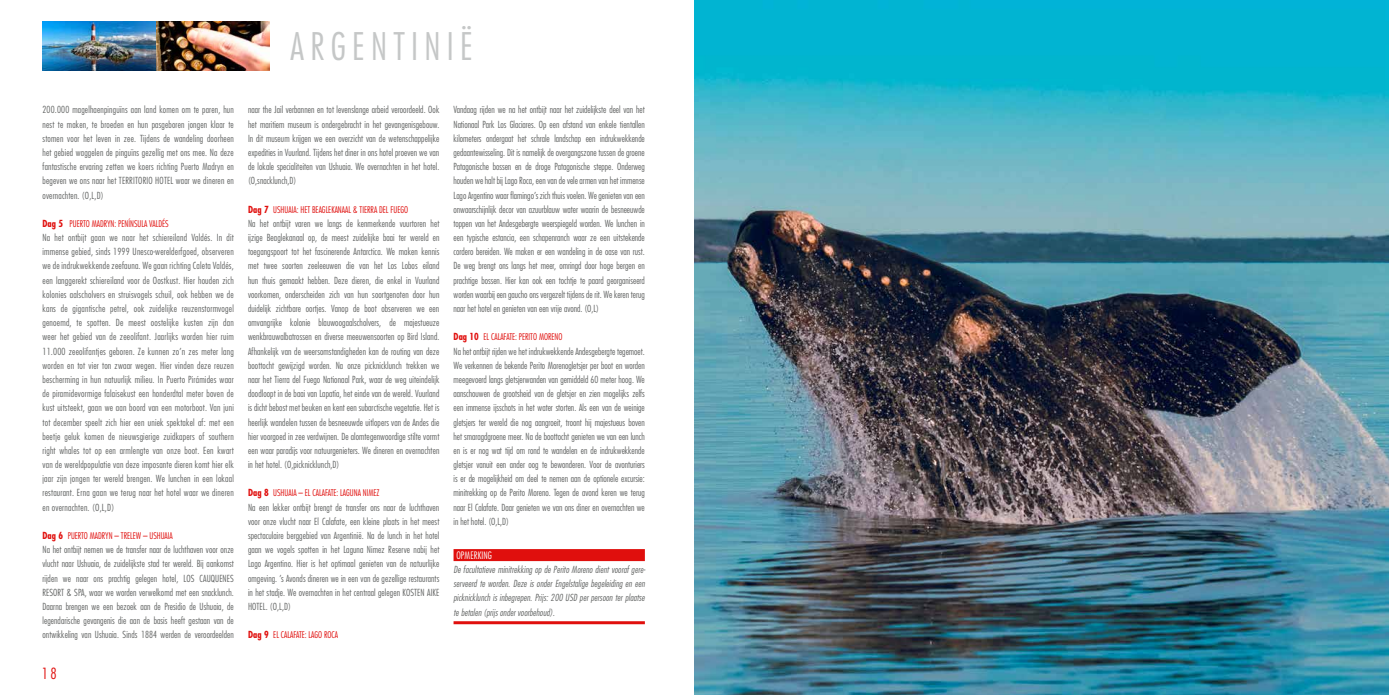
<style>
.page{position:relative;width:1389px;height:695px;background:#fff}
.page>*{position:absolute;margin:0;border:0;box-sizing:border-box;transform-origin:0 0}
.t1{font:300 condensed 37px "Futura Std";letter-spacing:.17em;color:#c5c7c7}
.t2{font:300 condensed 15px "Futura Std";color:#e00f0d}
.t3{font:300 condensed 10px "Futura Std";letter-spacing:.01em;color:#fff}
.t4{font:300 condensed 9.5px/14.2px "Futura Std";letter-spacing:.01em;color:#626463;text-align:justify}
.t5{font:italic 300 condensed 9.5px/14.2px "Futura Std";letter-spacing:.01em;color:#626463;text-align:justify}
.t6{font:300 condensed 9px "Futura Std";color:#e00f0d}
.s1{font-weight:700;font-size:9.5px}
</style>
<div class="page">
<img style="left:694px;top:0;width:695px;height:694px">
<img style="left:156px;top:21px;width:113px;height:50px">
<img style="left:43px;top:21px;width:113px;height:50px">
<div style="left:454px;top:549px;width:191px;height:12px;background:#e00f0d"></div>
<hr style="left:454px;top:621px;width:191px;height:3px;background:#e00f0d">
<h1 class="t1" style="left:291px;top:24px;width:184px">ARGENTINIË</h1>
<p class="t4" style="left:43px;top:103px;width:193px">200.000 magelhaenpinguïns aan land komen om te paren, hun nest te maken, te broeden en hun pasgeboren jongen klaar te stomen voor het leven in zee. Tijdens de wandeling doorheen het gebied waggelen de pinguïns gezellig met ons mee. Na deze fantastische ervaring zetten we koers richting Puerto Madryn en begeven we ons naar het TERRITORIO HOTEL waar we dineren en overnachten. (O,L,D)</p>
<p class="t6" style="left:43px;top:218px;width:128px"><span class="s1">Dag 5</span> PUERTO MADRYN: PENÍNSULA VALDÉS</p>
<p class="t4" style="left:43px;top:230px;width:193px">Na het ontbijt gaan we naar het schiereiland Valdés. In dit immense gebied, sinds 1999 Unesco-werelderfgoed, observeren we de indrukwekkende zeefauna. We gaan richting Caleta Valdés, een langgerekt schiereiland voor de Oostkust. Hier houden zich kolonies aalscholvers en struisvogels schuil, ook hebben we de kans de gigantische petrel, ook zuidelijke reuzenstormvogel genoemd, te spotten. De meest oostelijke kusten zijn dan weer het gebied van de zeeolifant. Jaarlijks worden hier ruim 11.000 zeeolifantjes geboren. Ze kunnen zo’n zes meter lang worden en tot vier ton zwaar wegen. Hier vinden deze reuzen bescherming in hun natuurlijk milieu. In Puerto Pirámides waar de piramidevormige falaisekust een honderdtal meter boven de kust uitsteekt, gaan we aan boord van een motorboot. Van juni tot december speelt zich hier een uniek spektakel af: met een beetje geluk komen de nieuwsgierige zuidkapers of southern right whales tot op een armlengte van onze boot. Een kwart van de wereldpopulatie van deze imposante dieren komt hier elk jaar zijn jongen ter wereld brengen. We lunchen in een lokaal restaurant. Erna gaan we terug naar het hotel waar we dineren en overnachten. (O,L,D)</p>
<p class="t6" style="left:43px;top:530px;width:132px"><span class="s1">Dag 6</span> PUERTO MADRYN – TRELEW – USHUAIA</p>
<p class="t4" style="left:43px;top:542px;width:193px">Na het ontbijt nemen we de transfer naar de luchthaven voor onze vlucht naar Ushuaia, de zuidelijkste stad ter wereld. Bij aankomst rijden we naar ons prachtig gelegen hotel, LOS CAUQUENES RESORT &amp; SPA, waar we worden verwelkomd met een snacklunch.<br>Daarna brengen we een bezoek aan de Presidio de Ushuaia, de legendarische gevangenis die aan de basis heeft gestaan van de ontwikkeling van Ushuaia. Sinds 1884 werden de veroordeelden</p>
<h2 class="t2" style="left:42px;top:664px;width:17px">18</h2>
<p class="t4" style="left:248px;top:103px;width:193px">naar the Jail verbannen en tot levenslange arbeid veroordeeld. Ook het maritiem museum is ondergebracht in het gevangenisgebouw.<br>In dit museum krijgen we een overzicht van de wetenschappelijke expedities in Vuurland. Tijdens het diner in ons hotel proeven we van de lokale specialiteiten van Ushuaia. We overnachten in het hotel. (O,snacklunch,D)</p>
<p class="t6" style="left:248px;top:204px;width:162px"><span class="s1">Dag 7</span> USHUAIA: HET BEAGLEKANAAL &amp; TIERRA DEL FUEGO</p>
<p class="t4" style="left:248px;top:216px;width:193px">Na het ontbijt varen we langs de kenmerkende vuurtoren het ijzige Beaglekanaal op, de meest zuidelijke baai ter wereld en toegangspoort tot het fascinerende Antarctica. We maken kennis met twee soorten zeeleeuwen die van het Los Lobos eiland hun thuis gemaakt hebben. Deze dieren, die enkel in Vuurland voorkomen, onderscheiden zich van hun soortgenoten door hun duidelijk zichtbare oortjes. Vanop de boot observeren we een omvangrijke kolonie blauwoogaalscholvers, de majestueuze wenkbrauwalbatrossen en diverse meeuwensoorten op Bird Island.<br>Afhankelijk van de weersomstandigheden kan de routing van deze boottocht gewijzigd worden. Na onze picknicklunch trekken we naar het Tierra del Fuego Nationaal Park, waar de weg uiteindelijk doodloopt in de baai van Lapatía, het einde van de wereld. Vuurland is dicht bebost met beuken en kent een subarctische vegetatie. Het is heerlijk wandelen tussen de besneeuwde uitlopers van de Andes die hier voorgoed in zee verdwijnen. De alomtegenwoordige stilte vormt een waar paradijs voor natuurgenieters. We dineren en overnachten in het hotel. (O,picknicklunch,D)</p>
<p class="t6" style="left:248px;top:487px;width:133px"><span class="s1">Dag 8</span> USHUAIA – EL CALAFATE: LAGUNA NIMEZ</p>
<p class="t4" style="left:248px;top:500px;width:193px">Na een lekker ontbijt brengt de transfer ons naar de luchthaven voor onze vlucht naar El Calafate, een kleine plaats in het meest spectaculaire berggebied van Argentinië. Na de lunch in het hotel gaan we vogels spotten in het Laguna Nimez Reserve nabij het Lago Argentino. Hier is het optimaal genieten van de natuurlijke omgeving. ’s Avonds dineren we in een van de gezellige restaurants in het stadje. We overnachten in het centraal gelegen KOSTEN AIKE HOTEL. (O,L,D)</p>
<p class="t6" style="left:248px;top:629px;width:92px"><span class="s1">Dag 9</span> EL CALAFATE: LAGO ROCA</p>
<p class="t4" style="left:454px;top:103px;width:193px">Vandaag rijden we na het ontbijt naar het zuidelijkste deel van het Nationaal Park Los Glaciares. Op een afstand van enkele tientallen kilometers ondergaat het schrale landschap een indrukwekkende gedaantewisseling. Dit is namelijk de overgangszone tussen de groene Patagonische bossen en de droge Patagonische steppe. Onderweg houden we halt bij Lago Roca, een van de vele armen van het immense Lago Argentino waar flamingo’s zich thuis voelen. We genieten van een onwaarschijnlijk decor van azuurblauw water waarin de besneeuwde toppen van het Andesgebergte weerspiegeld worden. We lunchen in een typische estancia, een schapenranch waar ze een uitstekende cordero bereiden. We maken er een wandeling in de oase van rust.<br>De weg brengt ons langs het meer, omringd door hoge bergen en prachtige bossen. Hier kan ook een tochtje te paard georganiseerd worden waarbij een gaucho ons vergezelt tijdens de rit. We keren terug naar het hotel en genieten van een vrije avond. (O,L)</p>
<p class="t6" style="left:454px;top:332px;width:110px"><span class="s1">Dag 10</span> EL CALAFATE: PERITO MORENO</p>
<p class="t4" style="left:454px;top:344px;width:193px">Na het ontbijt rijden we het indrukwekkende Andesgebergte tegemoet.<br>We verkennen de bekende Perito Morenogletsjer per boot en worden meegevoerd langs gletsjerwanden van gemiddeld 60 meter hoog. We aanschouwen de grootsheid van de gletsjer en zien mogelijks zelfs een immense ijsschots in het water storten. Als een van de weinige gletsjers ter wereld die nog aangroeit, troont hij majestueus boven het smaragdgroene meer. Na de boottocht genieten we van een lunch en is er nog wat tijd om rond te wandelen en de indrukwekkende gletsjer vanuit een ander oog te bewonderen. Voor de avonturiers is er de mogelijkheid om deel te nemen aan de optionele excursie: minitrekking op de Perito Moreno. Tegen de avond keren we terug naar El Calafate. Daar genieten we van ons diner en overnachten we in het hotel. (O,L,D)</p>
<p class="t3" style="left:456px;top:549px;width:37px">OPMERKING</p>
<p class="t5" style="left:454px;top:562px;width:193px">De facultatieve minitrekking op de Perito Moreno dient vooraf gere&shy;serveerd te worden. Deze is onder Engelstalige begeleiding en een picknicklunch is inbegrepen. Prijs: 200 USD per persoon ter plaatse te betalen (prijs onder voorbehoud).</p>
</div>
